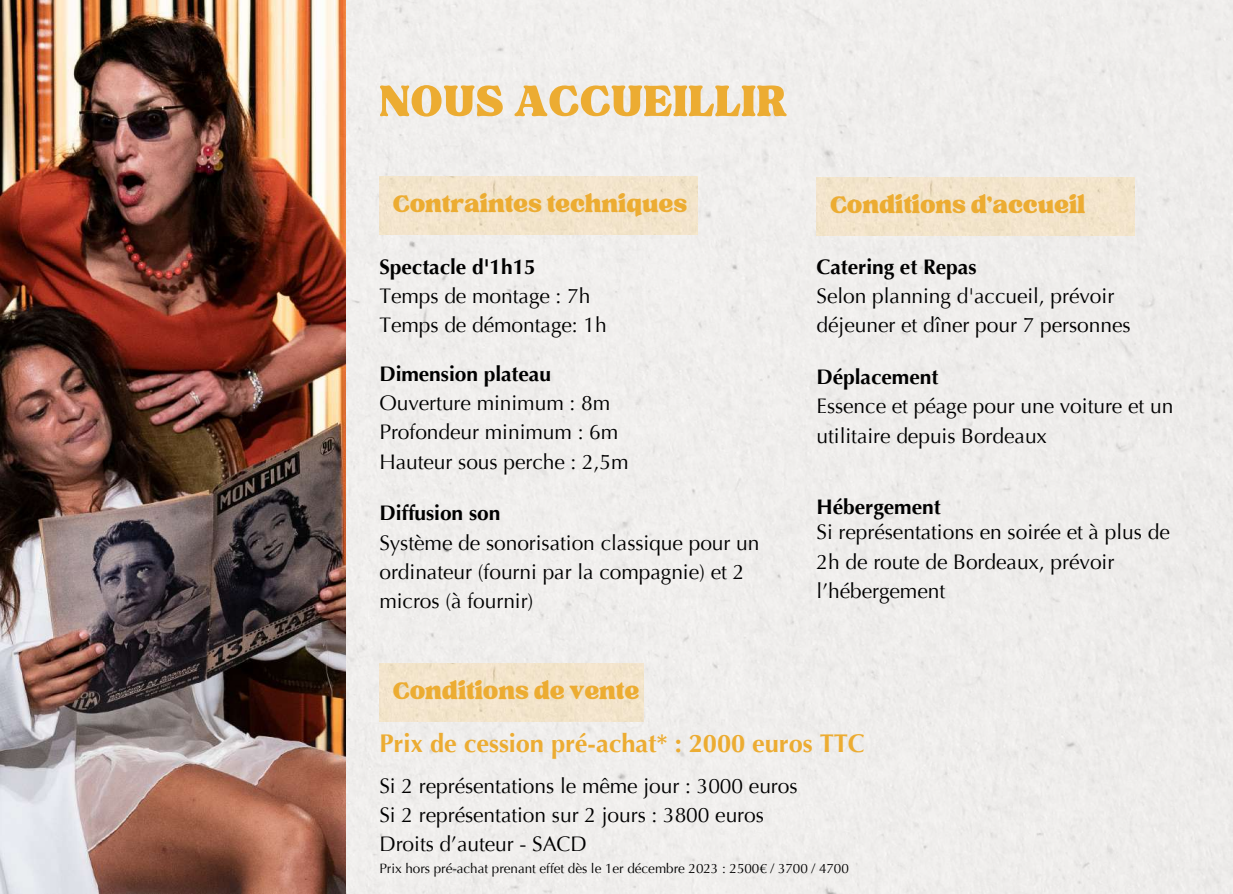
<style>
.page{position:relative;width:1233px;height:894px;background:#fff}
.page>*{position:absolute;margin:0;border:0;box-sizing:border-box;transform-origin:0 0}
.t1{font:60px "TAN Tangkiwood Display";letter-spacing:.01em;color:#ecac32}
.t2{font:33px "TAN Tangkiwood Display";letter-spacing:-.005em;color:#ecac32}
.t3{font:700 25.5px "Optima";letter-spacing:-.005em;color:#ecac32}
.t4{font:21px/29.2px "Optima";letter-spacing:-.005em;color:#000}
.t5{font:700 21px "Optima";letter-spacing:-.005em;color:#000}
.t6{font:13.5px "Optima";letter-spacing:-.005em;color:#000}
</style>
<div class="page">
<img style="left:0;top:0;width:346px;height:893px">
<div style="left:379px;top:176px;width:319px;height:59px;background:#f3e4cb"></div>
<div style="left:817px;top:177px;width:318px;height:58px;background:#f3e4cb"></div>
<div style="left:379px;top:663px;width:265px;height:58px;background:#f3e4cb"></div>
<h1 class="t1" style="left:379px;top:79px;width:410px">NOUS ACCUEILLIR</h1>
<h2 class="t2" style="left:393px;top:192px;width:296px">Contraintes techniques</h2>
<p class="t5" style="left:379px;top:254px;width:158px">Spectacle d'1h15</p>
<p class="t4" style="left:379px;top:281px;width:229px">Temps de montage : 7h<br>Temps de démontage: 1h</p>
<p class="t5" style="left:379px;top:361px;width:173px">Dimension plateau</p>
<p class="t4" style="left:379px;top:388px;width:251px">Ouverture minimum : 8m<br>Profondeur minimum : 6m<br>Hauteur sous perche : 2,5m</p>
<p class="t5" style="left:379px;top:501px;width:122px">Diffusion son</p>
<p class="t4" style="left:379px;top:528px;width:382px">Système de sonorisation classique pour un ordinateur (fourni par la compagnie) et 2 micros (à fournir)</p>
<h2 class="t2" style="left:830px;top:192px;width:257px">Conditions d'accueil</h2>
<p class="t5" style="left:817px;top:254px;width:161px">Catering et Repas</p>
<p class="t4" style="left:817px;top:281px;width:316px">Selon planning d'accueil, prévoir déjeuner et dîner pour 7 personnes</p>
<p class="t5" style="left:817px;top:364px;width:123px">Déplacement</p>
<p class="t4" style="left:817px;top:392px;width:358px">Essence et péage pour une voiture et un utilitaire depuis Bordeaux</p>
<p class="t5" style="left:817px;top:494px;width:126px">Hébergement</p>
<p class="t4" style="left:817px;top:518px;width:355px">Si représentations en soirée et à plus de<br>2h de route de Bordeaux, prévoir l’hébergement</p>
<h2 class="t2" style="left:393px;top:678px;width:248px">Conditions de vente</h2>
<p class="t3" style="left:379px;top:728px;width:487px">Prix de cession pré-achat* : 2000 euros TTC</p>
<p class="t4" style="left:379px;top:771px;width:420px">Si 2 représentations le même jour : 3000 euros<br>Si 2 représentation sur 2 jours : 3800 euros<br>Droits d’auteur - SACD</p>
<p class="t6" style="left:379px;top:860px;width:471px">Prix hors pré-achat prenant effet dès le 1er décembre 2023 : 2500€ / 3700 / 4700</p>
</div>
